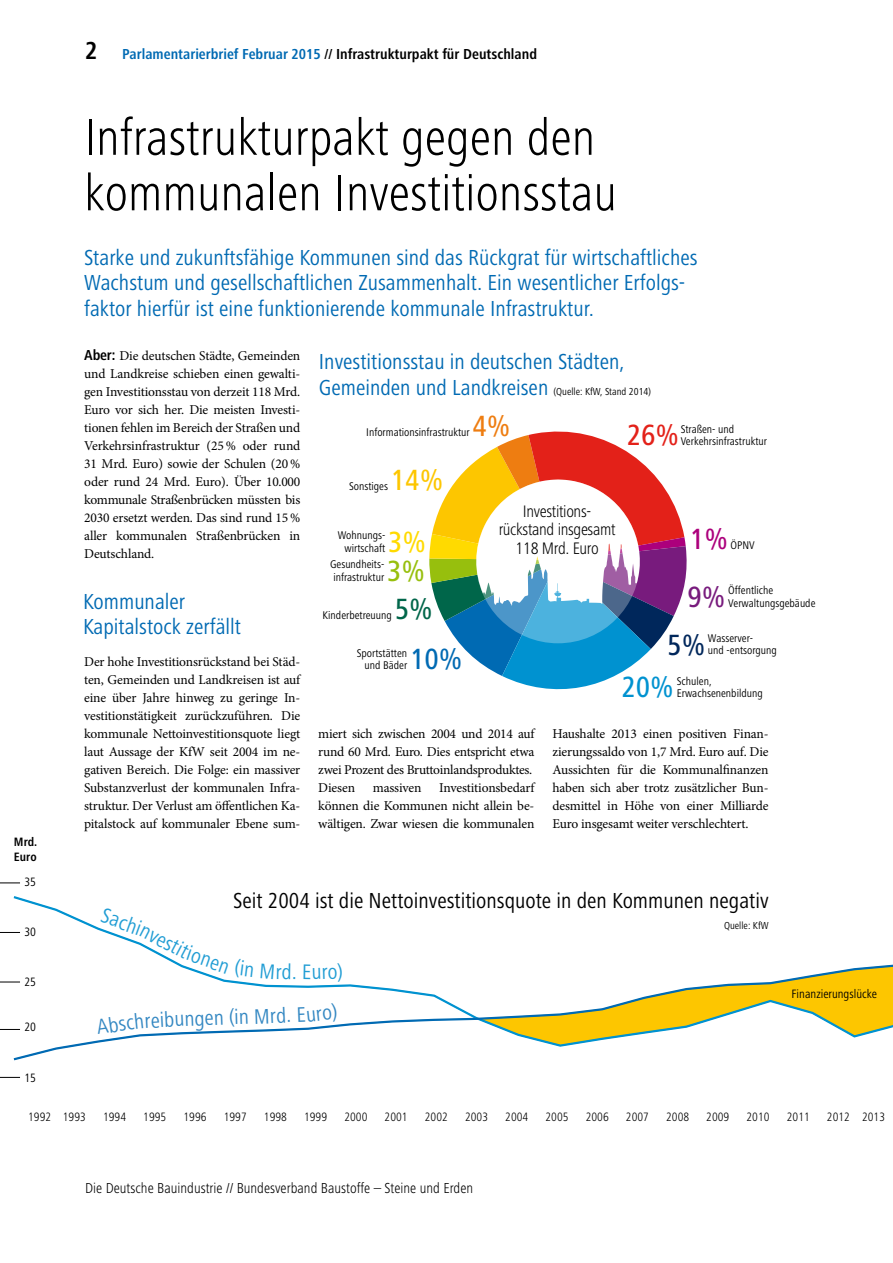
<style>
.page{position:relative;width:893px;height:1263px;background:#fff}
.page>*{position:absolute;margin:0;border:0;box-sizing:border-box;transform-origin:0 0}
.t1{font:300 condensed 52.5px/55.5px "Frutiger Next LT";color:#000}
.t2{font:500 condensed 30.3px "Frutiger Next LT";color:#e32119}
.t3{font:500 condensed 30.3px "Frutiger Next LT";color:#0092d0}
.t4{font:500 condensed 30.3px "Frutiger Next LT";color:#006ab3}
.t5{font:500 condensed 30.3px "Frutiger Next LT";color:#fdc600}
.t6{font:500 condensed 30.3px "Frutiger Next LT";color:#ac007c}
.t7{font:500 condensed 30.3px "Frutiger Next LT";color:#781b7d}
.t8{font:500 condensed 30.3px "Frutiger Next LT";color:#00275b}
.t9{font:500 condensed 30.3px "Frutiger Next LT";color:#00664a}
.t10{font:500 condensed 30.3px "Frutiger Next LT";color:#97bf0d}
.t11{font:500 condensed 30.3px "Frutiger Next LT";color:#ffda00}
.t12{font:500 condensed 30.3px "Frutiger Next LT";color:#ee7d11}
.t13{font:condensed 22.5px/25.5px "Frutiger Next LT";color:#006ab3}
.t14{font:condensed 22.5px "Frutiger Next LT";color:#000}
.t15{font:condensed 21.9px "Frutiger Next LT";color:rgb(0 106 179/.8)}
.t16{font:condensed 21.9px "Frutiger Next LT";color:#219dd4}
.t17{font:300 condensed 17.25px/18.8px "Frutiger Next LT";letter-spacing:-.02em;color:#000;text-align:center}
.t18{font:700 condensed 15px "Frutiger Next LT";color:#000}
.t19{font:300 condensed 15px "Frutiger Next LT";color:#000}
.t20{font:13.5px/18px "Minion Pro";letter-spacing:-.015em;color:#000;text-align:justify}
.t21{font:300 condensed 12.6px "Frutiger Next LT";color:#000}
.t22{font:condensed 12.6px "Frutiger Next LT";color:#000}
.t23{font:700 condensed 12.6px/15.1px "Frutiger Next LT";color:#000}
.t24{font:condensed 11.55px/12.6px "Frutiger Next LT";color:#000}
.t25{font:condensed 10.5px "Frutiger Next LT";color:#000}
.s1{font-size:25.5px}
.s2{color:#006ab3}
.s3{font-family:"Frutiger Next LT";font-weight:700;font-stretch:condensed;font-size:15px}
.s4{font-size:10.5px;color:#000}
</style>
<div class="page">
<svg style="left:13px;top:896px;width:166px;height:67px"></svg>
<svg style="left:11px;top:963px;width:882px;height:98px"></svg>
<hr style="left:0;top:835px;width:48px;height:1px;background:#000">
<svg style="left:0;top:883px;width:20px;height:1px"></svg>
<svg style="left:0;top:932px;width:20px;height:1px"></svg>
<svg style="left:0;top:982px;width:20px;height:1px"></svg>
<svg style="left:0;top:1029px;width:20px;height:1px"></svg>
<svg style="left:0;top:1077px;width:20px;height:1px"></svg>
<svg style="left:429px;top:431px;width:258px;height:259px"></svg>
<svg style="left:476px;top:479px;width:164px;height:164px"></svg>
<svg style="left:140px;top:926px;width:11px;height:13px"></svg>
<svg style="left:234px;top:963px;width:19px;height:15px"></svg>
<svg style="left:261px;top:963px;width:13px;height:16px"></svg>
<svg style="left:135px;top:1012px;width:8px;height:16px"></svg>
<p class="t18" style="left:85px;top:45px;width:454px"><span class="s1">2</span> <span class="s2">Parlamentarierbrief Februar 2015</span> // Infrastrukturpakt für Deutschland</p>
<h1 class="t1" style="left:84px;top:110px;width:534px">Infrastrukturpakt gegen den kommunalen Investitionsstau</h1>
<h3 class="t13" style="left:84px;top:245px;width:615px">Starke und zukunftsfähige Kommunen sind das Rückgrat für wirtschaftliches<br>Wachstum und gesellschaftlichen Zusammenhalt. Ein wesentlicher Erfolgs&shy;faktor hierfür ist eine funktionierende kommunale Infrastruktur.</h3>
<p class="t23" style="left:14px;top:834px;width:25px">Mrd.<br>Euro</p>
<p class="t22" style="left:24px;top:875px;width:13px">35</p>
<p class="t22" style="left:24px;top:925px;width:13px">30</p>
<p class="t22" style="left:24px;top:975px;width:13px">25</p>
<p class="t22" style="left:24px;top:1019px;width:13px">20</p>
<p class="t22" style="left:24px;top:1071px;width:13px">15</p>
<p class="t20" style="left:84px;top:347px;width:218px"><span class="s3">Aber:</span> Die deutschen Städte, Gemeinden und Landkreise schieben einen gewalti&shy;gen Investitionsstau von derzeit 118 Mrd.<br>Euro vor sich her. Die meisten Investi&shy;tionen fehlen im Bereich der Straßen und Verkehrsinfrastruktur (25 % oder rund 31 Mrd. Euro) sowie der Schulen (20 % oder rund 24 Mrd. Euro). Über 10.000 kommunale Straßenbrücken müssten bis 2030 ersetzt werden. Das sind rund 15 % aller kommunalen Straßenbrücken in Deutschland.</p>
<h3 class="t13" style="left:83px;top:588px;width:159px">Kommunaler<br>Kapitalstock zerfällt</h3>
<p class="t20" style="left:84px;top:653px;width:218px">Der hohe Investitionsrückstand bei Städ&shy;ten, Gemeinden und Landkreisen ist auf eine über Jahre hinweg zu geringe In&shy;vestitionstätigkeit zurückzuführen. Die kommunale Nettoinvestitionsquote liegt laut Aussage der KfW seit 2004 im ne&shy;gativen Bereich. Die Folge: ein massiver Substanzverlust der kommunalen Infra&shy;struktur. Der Verlust am öffentlichen Ka&shy;pitalstock auf kommunaler Ebene sum-</p>
<h3 class="t13" style="left:319px;top:349px;width:334px">Investitionsstau in deutschen Städten,<br>Gemeinden und Landkreisen <span class="s4">(Quelle: KfW, Stand 2014)</span></h3>
<h2 class="t12" style="left:473px;top:409px;width:40px">4%</h2>
<p class="t24" style="left:366px;top:426px;width:105px">Informationsinfrastruktur</p>
<h2 class="t5" style="left:391px;top:463px;width:54px">14%</h2>
<p class="t24" style="left:349px;top:480px;width:41px">Sonstiges</p>
<h2 class="t2" style="left:627px;top:418px;width:54px">26%</h2>
<p class="t24" style="left:681px;top:423px;width:88px">Straßen- und<br>Verkehrsinfrastruktur</p>
<p class="t24" style="left:338px;top:529px;width:49px;text-align:center">Wohnungs&shy;wirtschaft</p>
<h2 class="t11" style="left:388px;top:525px;width:40px">3%</h2>
<p class="t24" style="left:330px;top:558px;width:56px">Gesundheits&shy;infrastruktur</p>
<h2 class="t10" style="left:387px;top:554px;width:40px">3%</h2>
<h2 class="t9" style="left:395px;top:592px;width:40px">5%</h2>
<p class="t24" style="left:323px;top:609px;width:71px">Kinderbetreuung</p>
<h2 class="t4" style="left:410px;top:642px;width:54px">10%</h2>
<p class="t24" style="left:357px;top:647px;width:52px;text-align:right">Sportstätten und Bäder</p>
<p class="t17" style="left:499px;top:502px;width:118px">Investitions&shy;rückstand insgesamt<br>118 Mrd. Euro</p>
<h2 class="t6" style="left:690px;top:522px;width:40px">1%</h2>
<p class="t24" style="left:731px;top:539px;width:26px">ÖPNV</p>
<h2 class="t7" style="left:688px;top:580px;width:40px">9%</h2>
<p class="t24" style="left:728px;top:584px;width:89px">Öffentliche<br>Verwaltungsgebäude</p>
<h2 class="t8" style="left:667px;top:628px;width:40px">5%</h2>
<p class="t24" style="left:708px;top:632px;width:70px">Wasserver-<br>und -entsorgung</p>
<h2 class="t3" style="left:621px;top:671px;width:54px">20%</h2>
<p class="t24" style="left:677px;top:675px;width:87px">Schulen,<br>Erwachsenenbildung</p>
<p class="t20" style="left:318px;top:725px;width:218px;text-align:left">miert sich zwischen 2004 und 2014 auf rund 60 Mrd. Euro. Dies entspricht etwa zwei Prozent des Bruttoinlandsproduktes.<br>Diesen</p>
<p class="t20" style="left:318px;top:779px;width:218px;text-indent:121px">Investitionsbedarf können die Kommunen nicht allein be&shy;wältigen. Zwar wiesen die kommunalen</p>
<p class="t20" style="left:373px;top:779px;width:50px">massiven</p>
<p class="t20" style="left:552px;top:725px;width:218px">Haushalte 2013 einen positiven Finan&shy;zierungssaldo von 1,7 Mrd. Euro auf. Die Aussichten für die Kommunalfinanzen haben sich aber trotz zusätzlicher Bun&shy;desmittel in Höhe von einer Milliarde Euro insgesamt weiter verschlechtert.</p>
<h3 class="t14" style="left:233px;top:889px;width:537px">Seit 2004 ist die Nettoinvestitionsquote in den Kommunen negativ</h3>
<p class="t25" style="left:724px;top:920px;width:46px">Quelle: KfW</p>
<h3 class="t16" style="left:106px;top:903px;width:43px;rotate:20deg">Sachi</h3>
<h3 class="t16" style="left:156px;top:922px;width:43px;rotate:28deg">vestit</h3>
<h3 class="t16" style="left:192px;top:941px;width:45px;rotate:19deg">ionen</h3>
<h3 class="t16" style="left:276px;top:959px;width:37px;rotate:1deg">rd. E</h3>
<h3 class="t16" style="left:311px;top:960px;width:33px;rotate:-2deg">uro)</h3>
<h3 class="t15" style="left:95px;top:1015px;width:39px;rotate:-8deg">Absc</h3>
<h3 class="t15" style="left:144px;top:1008px;width:41px;rotate:-3deg">reibu</h3>
<h3 class="t15" style="left:184px;top:1006px;width:123px;rotate:-2deg">ngen (in Mrd. E</h3>
<h3 class="t15" style="left:305px;top:1002px;width:33px;rotate:-6deg">uro)</h3>
<p class="t22" style="left:791px;top:986px;width:87px">Finanzierungslücke</p>
<p class="t21" style="left:28px;top:1109px;width:59px">1992 1993</p>
<p class="t21" style="left:103px;top:1109px;width:25px">1994</p>
<p class="t21" style="left:143px;top:1109px;width:25px">1995</p>
<p class="t21" style="left:183px;top:1109px;width:25px">1996</p>
<p class="t21" style="left:224px;top:1109px;width:25px">1997</p>
<p class="t21" style="left:264px;top:1109px;width:25px">1998</p>
<p class="t21" style="left:304px;top:1109px;width:25px">1999</p>
<p class="t21" style="left:344px;top:1109px;width:25px">2000</p>
<p class="t21" style="left:385px;top:1109px;width:25px">2001</p>
<p class="t21" style="left:425px;top:1109px;width:25px">2002</p>
<p class="t21" style="left:465px;top:1109px;width:25px">2003</p>
<p class="t21" style="left:505px;top:1109px;width:25px">2004</p>
<p class="t21" style="left:545px;top:1109px;width:25px">2005</p>
<p class="t21" style="left:586px;top:1109px;width:25px">2006</p>
<p class="t21" style="left:626px;top:1109px;width:25px">2007</p>
<p class="t21" style="left:666px;top:1109px;width:25px">2008</p>
<p class="t21" style="left:706px;top:1109px;width:25px">2009</p>
<p class="t21" style="left:746px;top:1109px;width:25px">2010</p>
<p class="t21" style="left:787px;top:1109px;width:25px">2011</p>
<p class="t21" style="left:827px;top:1109px;width:60px">2012 2013</p>
<p class="t19" style="left:85px;top:1180px;width:390px">Die Deutsche Bauindustrie // Bundesverband Baustoffe – Steine und Erden</p>
</div>
